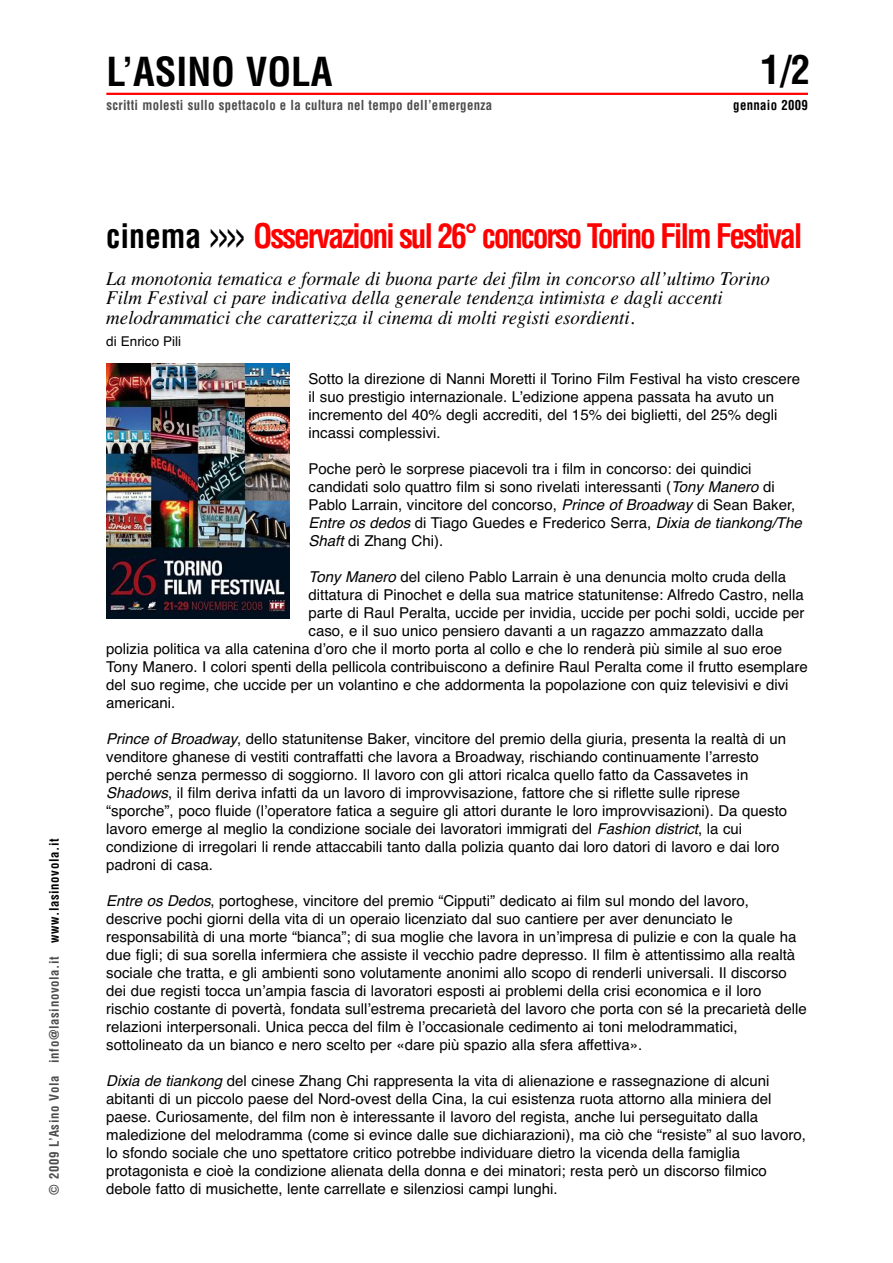
<style>
.page{position:relative;width:893px;height:1263px;background:#fff}
.page>*{position:absolute;margin:0;border:0;box-sizing:border-box;transform-origin:0 0}
.t1{font:700 condensed 39px "Helvetica";color:#000}
.t2{font:700 condensed 33px "Helvetica";letter-spacing:-.07em;color:#f00;scale:.96 1}
.t3{font:italic 19.5px/19.5px "Times";color:#000}
.t4{font:15px/18px "Helvetica";color:#000}
.t5{font:700 condensed 13.5px "Helvetica";letter-spacing:.025em;color:#4d4d4d;scale:.95 1}
.t6{font:13.5px "Helvetica";color:#000}
.t7{font:700 condensed 13.5px "Helvetica";letter-spacing:.025em;color:#000;scale:.95 1}
.t8{font:700 condensed 12.75px "Helvetica";letter-spacing:.05em;color:#4d4d4d}
.s1{color:#000}
.s2{font-size:34.5px;color:#000}
.s3{font-style:italic}
</style>
<div class="page">
<hr style="left:106px;top:93px;width:702px;height:2px;background:#f00">
<img style="left:106px;top:363px;width:183px;height:255px">
<p class="t8" style="left:47px;top:1195px;width:358px;rotate:-90deg">© 2009 L’Asino Vola info@lasinovola.it <span class="s1">www.lasinovola.it</span></p>
<h1 class="t1" style="left:106px;top:49px;width:228px">L’ASINO VOLA</h1>
<h1 class="t1" style="left:760px;top:48px;width:51px">1/2</h1>
<p class="t5" style="left:106px;top:98px;width:408px">scritti molesti sullo spettacolo e la cultura nel tempo dell’emergenza</p>
<p class="t7" style="left:733px;top:98px;width:80px">gennaio 2009</p>
<h2 class="t2" style="left:106px;top:217px;width:727px"><span class="s1">cinema</span> <span class="s2">&gt;&gt;&gt;&gt;</span> Osservazioni sul 26° concorso Torino Film Festival</h2>
<p class="t3" style="left:106px;top:268px;width:665px">La monotonia tematica e formale di buona parte dei film in concorso all’ultimo Torino<br>Film Festival ci pare indicativa della generale tendenza intimista e dagli accenti melodrammatici che caratterizza il cinema di molti registi esordienti.</p>
<p class="t6" style="left:106px;top:333px;width:76px">di Enrico Pili</p>
<p class="t4" style="left:309px;top:370px;width:493px">Sotto la direzione di Nanni Moretti il Torino Film Festival ha visto crescere il suo prestigio internazionale. Lʼedizione appena passata ha avuto un incremento del 40% degli accrediti, del 15% dei biglietti, del 25% degli incassi complessivi.</p>
<p class="t4" style="left:309px;top:460px;width:500px">Poche però le sorprese piacevoli tra i film in concorso: dei quindici candidati solo quattro film si sono rivelati interessanti (<span class="s3">TonyManero</span>di Pablo Larrain, vincitore del concorso, <span class="s3">PrinceofBroadway</span>di Sean Baker, <span class="s3">Entreosdedos</span>di Tiago Guedes e Frederico Serra, <span class="s3">Dixiadetiankong/The Shaft</span>di Zhang Chi).</p>
<p class="t4" style="left:309px;top:568px;width:479px"><span class="s3">TonyManero</span>del cileno Pablo Larrain è una denuncia molto cruda della</p>
<p class="t4" style="left:309px;top:586px;width:497px">dittatura di Pinochet e della sua matrice statunitense: Alfredo Castro, nella</p>
<p class="t4" style="left:309px;top:604px;width:497px">parte di Raul Peralta, uccide per invidia, uccide per pochi soldi, uccide per</p>
<p class="t4" style="left:309px;top:622px;width:456px">caso, e il suo unico pensiero davanti a un ragazzo ammazzato dalla</p>
<p class="t4" style="left:106px;top:640px;width:677px">polizia politica va alla catenina dʼoro che il morto porta al collo e che lo renderà più simile al suo eroe</p>
<p class="t4" style="left:106px;top:658px;width:703px">Tony Manero. I colori spenti della pellicola contribuiscono a definire Raul Peralta come il frutto esemplare</p>
<p class="t4" style="left:106px;top:676px;width:684px">del suo regime, che uccide per un volantino e che addormenta la popolazione con quiz televisivi e divi</p>
<p class="t4" style="left:106px;top:694px;width:71px">americani.</p>
<p class="t4" style="left:106px;top:730px;width:682px"><span class="s3">PrinceofBroadway</span>, dello statunitense Baker, vincitore del premio della giuria, presenta la realtà di un venditore ghanese di vestiti contraffatti che lavora a Broadway, rischiando continuamente lʼarresto perché senza permesso di soggiorno. Il lavoro con gli attori ricalca quello fatto da Cassavetes in <span class="s3">Shadows</span>, il film deriva infatti da un lavoro di improvvisazione, fattore che si riflette sulle riprese “sporche”, poco fluide (lʼoperatore fatica a seguire gli attori durante le loro improvvisazioni). Da questo lavoro emerge al meglio la condizione sociale dei lavoratori immigrati del <span class="s3">Fashiondistrict</span>, la cui condizione di irregolari li rende attaccabili tanto dalla polizia quanto dai loro datori di lavoro e dai loro padroni di casa.</p>
<p class="t4" style="left:106px;top:892px;width:702px"><span class="s3">EntreosDedos</span>, portoghese, vincitore del premio “Cipputi” dedicato ai film sul mondo del lavoro, descrive pochi giorni della vita di un operaio licenziato dal suo cantiere per aver denunciato le responsabilità di una morte “bianca”; di sua moglie che lavora in unʼimpresa di pulizie e con la quale ha due figli; di sua sorella infermiera che assiste il vecchio padre depresso. Il film è attentissimo alla realtà sociale che tratta, e gli ambienti sono volutamente anonimi allo scopo di renderli universali. Il discorso dei due registi tocca unʼampia fascia di lavoratori esposti ai problemi della crisi economica e il loro rischio costante di povertà, fondata sullʼestrema precarietà del lavoro che porta con sé la precarietà delle relazioni interpersonali. Unica pecca del film è lʼoccasionale cedimento ai toni melodrammatici, sottolineato da un bianco e nero scelto per «dare più spazio alla sfera affettiva».</p>
<p class="t4" style="left:106px;top:1072px;width:701px"><span class="s3">Dixiadetiankong</span>del cinese Zhang Chi rappresenta la vita di alienazione e rassegnazione di alcuni abitanti di un piccolo paese del Nord-ovest della Cina, la cui esistenza ruota attorno alla miniera del paese. Curiosamente, del film non è interessante il lavoro del regista, anche lui perseguitato dalla maledizione del melodramma (come si evince dalle sue dichiarazioni), ma ciò che “resiste” al suo lavoro, lo sfondo sociale che uno spettatore critico potrebbe individuare dietro la vicenda della famiglia protagonista e cioè la condizione alienata della donna e dei minatori; resta però un discorso filmico debole fatto di musichette, lente carrellate e silenziosi campi lunghi.</p>
</div>
